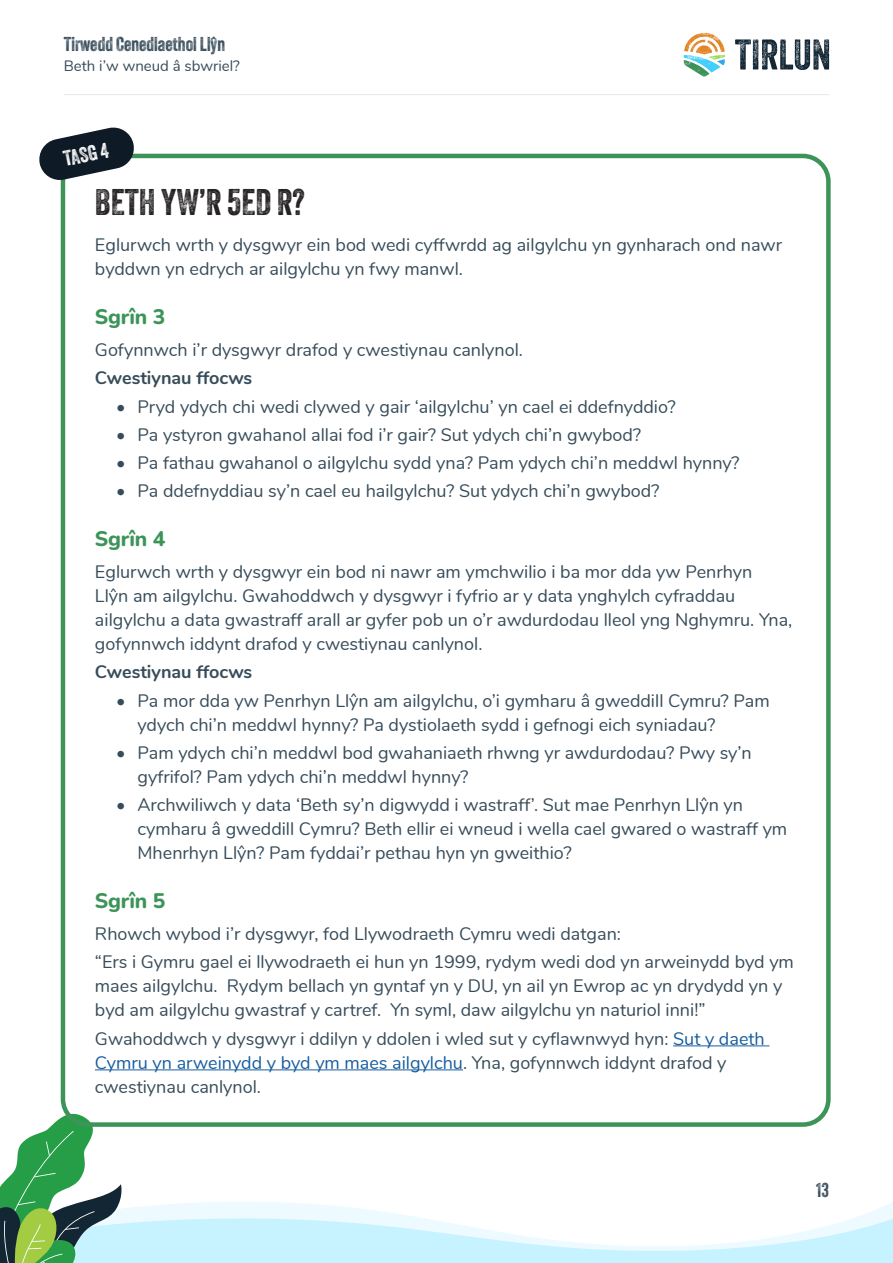
<style>
.page{position:relative;width:893px;height:1263px;background:#fff}
.page>*{position:absolute;margin:0;border:0;box-sizing:border-box;transform-origin:0 0}
.Page_sub_heading{font:36px "Veneer Two";color:#231f20}
.Page_section_heading{font:800 21px "Nunito";letter-spacing:-.01em;color:#3d9459}
.Key_activity_heading{font:21px "Veneer Two";color:#fff}
.t1{font:19.5px "Veneer Two";color:#374c5a}
.Body_text{font:18px/24px "Nunito";color:#374c5a}
.Body_text-2{font:700 18px "Nunito";color:#374c5a}
.t2{font:15px "Nunito";color:#374c5a}
.s1{color:#175d9e}
</style>
<div class="page">
<svg style="left:735px;top:39px;width:94px;height:31px"></svg>
<svg style="left:684px;top:33px;width:41px;height:44px"></svg>
<hr style="left:64px;top:94px;width:765px;height:1px;background:#e6e7e9">
<svg style="left:0;top:1106px;width:893px;height:157px"></svg>
<hr style="left:673px;top:1045px;width:96px;height:1px;background:#175d9e">
<hr style="left:95px;top:1069px;width:368px;height:1px;background:#175d9e">
<div style="left:61px;top:154px;width:770px;height:973px;border:4px solid #3d9459;border-radius:26px"></div>
<svg style="left:39px;top:127px;width:97px;height:55px"></svg>
<p class="t1" style="left:64px;top:32px;width:163px">Tirwedd Cenedlaethol Llŷn</p>
<p class="t2" style="left:64px;top:54px;width:178px">Beth i’w wneud â sbwriel?</p>
<p class="Key_activity_heading" style="left:61px;top:146px;width:47px;rotate:-12deg">TASG 4</p>
<p class="Page_sub_heading" style="left:95px;top:180px;width:211px">BETH YW’R 5ED R?</p>
<p class="Body_text" style="left:95px;top:232px;width:689px">Eglurwch wrth y dysgwyr ein bod wedi cyffwrdd ag ailgylchu yn gynharach ond nawr byddwn yn edrych ar ailgylchu yn fwy manwl.</p>
<p class="Page_section_heading" style="left:95px;top:301px;width:72px">Sgrîn 3</p>
<p class="Body_text" style="left:95px;top:337px;width:430px">Gofynnwch i’r dysgwyr drafod y cwestiynau canlynol.</p>
<p class="Body_text-2" style="left:95px;top:365px;width:159px">Cwestiynau ffocws</p>
<p class="Body_text" style="left:116px;top:393px;width:561px">• Pryd ydych chi wedi clywed y gair ‘ailgylchu’ yn cael ei ddefnyddio?</p>
<p class="Body_text" style="left:116px;top:422px;width:526px">• Pa ystyron gwahanol allai fod i’r gair? Sut ydych chi’n gwybod?</p>
<p class="Body_text" style="left:116px;top:450px;width:625px">• Pa fathau gwahanol o ailgylchu sydd yna? Pam ydych chi’n meddwl hynny?</p>
<p class="Body_text" style="left:116px;top:478px;width:545px">• Pa ddefnyddiau sy’n cael eu hailgylchu? Sut ydych chi’n gwybod?</p>
<p class="Page_section_heading" style="left:95px;top:523px;width:72px">Sgrîn 4</p>
<p class="Body_text" style="left:95px;top:559px;width:699px">Eglurwch wrth y dysgwyr ein bod ni nawr am ymchwilio i ba mor dda yw Penrhyn<br>Llŷn am ailgylchu. Gwahoddwch y dysgwyr i fyfrio ar y data ynghylch cyfraddau ailgylchu a data gwastraff arall ar gyfer pob un o’r awdurdodau lleol yng Nghymru. Yna, gofynnwch iddynt drafod y cwestiynau canlynol.</p>
<p class="Body_text-2" style="left:95px;top:659px;width:159px">Cwestiynau ffocws</p>
<p class="Body_text" style="left:138px;top:687px;width:634px;text-indent:-21px">• Pa mor dda yw Penrhyn Llŷn am ailgylchu, o’i gymharu â gweddill Cymru? Pam ydych chi’n meddwl hynny? Pa dystiolaeth sydd i gefnogi eich syniadau?</p>
<p class="Body_text" style="left:138px;top:740px;width:616px;text-indent:-21px">• Pam ydych chi’n meddwl bod gwahaniaeth rhwng yr awdurdodau? Pwy sy’n gyfrifol? Pam ydych chi’n meddwl hynny?</p>
<p class="Body_text" style="left:138px;top:792px;width:651px;text-indent:-21px">• Archwiliwch y data ‘Beth sy’n digwydd i wastraff’. Sut mae Penrhyn Llŷn yn cymharu â gweddill Cymru? Beth ellir ei wneud i wella cael gwared o wastraff ym<br>Mhenrhyn Llŷn? Pam fyddai’r pethau hyn yn gweithio?</p>
<p class="Page_section_heading" style="left:95px;top:885px;width:72px">Sgrîn 5</p>
<p class="Body_text" style="left:95px;top:921px;width:527px">Rhowch wybod i’r dysgwyr, fod Llywodraeth Cymru wedi datgan:</p>
<p class="Body_text" style="left:95px;top:949px;width:700px">“Ers i Gymru gael ei llywodraeth ei hun yn 1999, rydym wedi dod yn arweinydd byd ym maes ailgylchu. Rydym bellach yn gyntaf yn y DU, yn ail yn Ewrop ac yn drydydd yn y byd am ailgylchu gwastraf y cartref. Yn syml, daw ailgylchu yn naturiol inni!”</p>
<p class="Body_text" style="left:95px;top:1025px;width:671px">Gwahoddwch y dysgwyr i ddilyn y ddolen i wled sut y cyflawnwyd hyn: <span class="s1">Sut y daeth<br>Cymru yn arweinydd y byd ym maes ailgylchu</span>. Yna, gofynnwch iddynt drafod y cwestiynau canlynol.</p>
<p class="t1" style="left:816px;top:1178px;width:14px">13</p>
</div>
